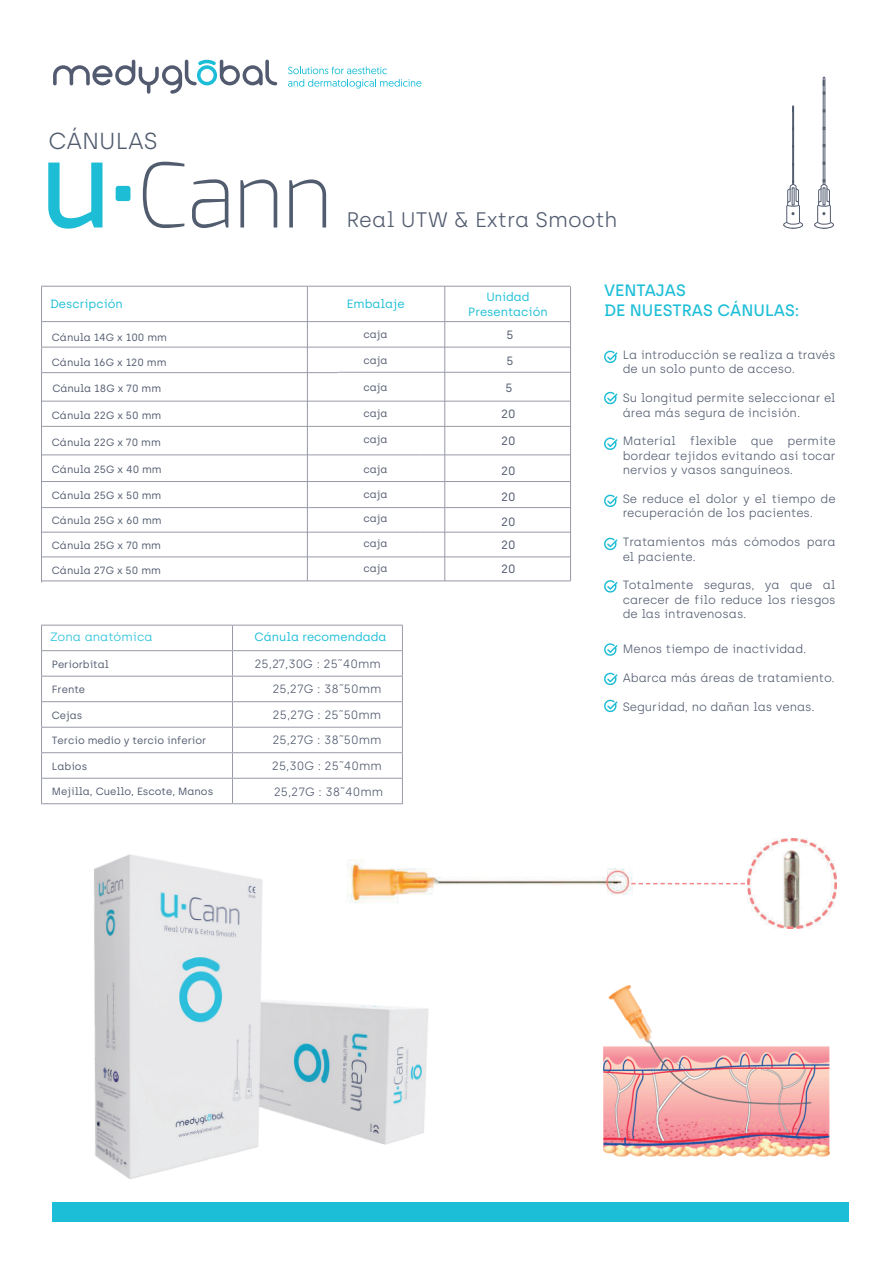
<style>
.page{position:relative;width:893px;height:1263px;background:#fff}
.page>*{position:absolute;margin:0;border:0;box-sizing:border-box;transform-origin:0 0}
.t1{font:300 23.1px "Archia";color:#525c6f}
.t2{font:300 21px "Archia";color:#525c6f}
.t3{font:500 16.5px/19.8px "Archia";color:#1cbed7}
.t4{font:300 12px/14.4px "Archia";color:#515a6e}
.t5{font:12px/14.4px "Archia";color:#1cbed7;text-align:center}
.t6{font:12px/23.2px "Archia";color:#515a6e}
.t7{font:300 12px "Archia";color:#1cbed7}
.t8{font:10.5px "Archia";color:#515a6e}
</style>
<div class="page">
<svg style="left:53px;top:59px;width:224px;height:35px"></svg>
<svg style="left:288px;top:67px;width:133px;height:22px"></svg>
<hr style="left:41px;top:286px;width:529px;height:1px;background:#989aa6">
<hr style="left:41px;top:287px;width:1px;height:34px;background:#989aa6">
<hr style="left:307px;top:287px;width:1px;height:294px;background:#989aa6">
<hr style="left:444px;top:286px;width:1px;height:295px;background:#989aa6">
<hr style="left:570px;top:287px;width:1px;height:34px;background:#989aa6">
<hr style="left:41px;top:321px;width:529px;height:1px;background:#989aa6">
<hr style="left:41px;top:347px;width:297px;height:1px;background:#989aa6">
<svg style="left:41px;top:322px;width:1px;height:50px"></svg>
<hr style="left:338px;top:347px;width:82px;height:1px;background:#989aa6">
<hr style="left:420px;top:347px;width:70px;height:1px;background:#989aa6">
<hr style="left:490px;top:347px;width:80px;height:1px;background:#989aa6">
<hr style="left:41px;top:372px;width:297px;height:1px;background:#989aa6">
<hr style="left:41px;top:373px;width:1px;height:209px;background:#989aa6">
<hr style="left:41px;top:401px;width:529px;height:1px;background:#989aa6">
<hr style="left:42px;top:426px;width:528px;height:1px;background:#989aa6">
<hr style="left:41px;top:454px;width:379px;height:1px;background:#989aa6">
<hr style="left:420px;top:454px;width:70px;height:1px;background:#989aa6">
<hr style="left:490px;top:454px;width:80px;height:1px;background:#989aa6">
<hr style="left:42px;top:532px;width:378px;height:1px;background:#989aa6">
<hr style="left:420px;top:532px;width:150px;height:1px;background:#989aa6">
<hr style="left:42px;top:556px;width:528px;height:1px;background:#989aa6">
<hr style="left:42px;top:580px;width:528px;height:1px;background:#989aa6">
<hr style="left:41px;top:625px;width:191px;height:1px;background:#989aa6">
<hr style="left:232px;top:625px;width:171px;height:1px;background:#989aa6">
<hr style="left:41px;top:650px;width:191px;height:1px;background:#989aa6">
<hr style="left:232px;top:650px;width:171px;height:1px;background:#989aa6">
<hr style="left:41px;top:676px;width:191px;height:1px;background:#989aa6">
<hr style="left:232px;top:676px;width:171px;height:1px;background:#989aa6">
<hr style="left:41px;top:701px;width:191px;height:1px;background:#989aa6">
<hr style="left:232px;top:701px;width:171px;height:1px;background:#989aa6">
<hr style="left:41px;top:727px;width:191px;height:1px;background:#989aa6">
<hr style="left:232px;top:727px;width:171px;height:1px;background:#989aa6">
<hr style="left:41px;top:752px;width:191px;height:1px;background:#989aa6">
<hr style="left:232px;top:752px;width:171px;height:1px;background:#989aa6">
<hr style="left:41px;top:778px;width:191px;height:1px;background:#989aa6">
<svg style="left:41px;top:625px;width:1px;height:178px"></svg>
<hr style="left:232px;top:778px;width:171px;height:1px;background:#989aa6">
<svg style="left:232px;top:625px;width:1px;height:178px"></svg>
<svg style="left:402px;top:625px;width:1px;height:178px"></svg>
<hr style="left:41px;top:803px;width:191px;height:1px;background:#989aa6">
<hr style="left:232px;top:803px;width:171px;height:1px;background:#989aa6">
<img style="left:603px;top:986px;width:226px;height:171px">
<img style="left:445px;top:868px;width:188px;height:27px">
<img style="left:747px;top:838px;width:89px;height:91px">
<svg style="left:631px;top:883px;width:114px;height:1px"></svg>
<div style="left:52px;top:1203px;width:797px;height:19px;background:#1cbed7"></div>
<hr style="left:41px;top:481px;width:529px;height:1px;background:#989aa6">
<hr style="left:41px;top:507px;width:529px;height:1px;background:#989aa6">
<hr style="left:339px;top:372px;width:231px;height:1px;background:#989aa6">
<svg style="left:48px;top:163px;width:54px;height:66px"></svg>
<svg style="left:116px;top:186px;width:14px;height:15px"></svg>
<svg style="left:143px;top:162px;width:41px;height:66px"></svg>
<svg style="left:192px;top:179px;width:36px;height:49px"></svg>
<svg style="left:240px;top:179px;width:37px;height:48px"></svg>
<svg style="left:289px;top:179px;width:37px;height:48px"></svg>
<hr style="left:570px;top:321px;width:1px;height:260px;background:#989aa6">
<svg style="left:783px;top:105px;width:20px;height:124px"></svg>
<svg style="left:814px;top:76px;width:20px;height:153px"></svg>
<svg style="left:604px;top:350px;width:13px;height:13px"></svg>
<svg style="left:604px;top:392px;width:13px;height:12px"></svg>
<svg style="left:604px;top:437px;width:13px;height:13px"></svg>
<svg style="left:604px;top:494px;width:13px;height:13px"></svg>
<svg style="left:604px;top:537px;width:13px;height:13px"></svg>
<svg style="left:604px;top:580px;width:13px;height:13px"></svg>
<svg style="left:604px;top:643px;width:13px;height:13px"></svg>
<svg style="left:604px;top:672px;width:13px;height:13px"></svg>
<svg style="left:604px;top:699px;width:13px;height:13px"></svg>
<img style="left:72px;top:854px;width:373px;height:349px">
<h1 class="t1" style="left:49px;top:127px;width:111px">CÁNULAS</h1>
<h2 class="t2" style="left:346px;top:207px;width:273px">Real UTW &amp; Extra Smooth</h2>
<p class="t5" style="left:50px;top:297px;width:74px">Descripción</p>
<p class="t5" style="left:347px;top:297px;width:59px">Embalaje</p>
<p class="t5" style="left:468px;top:290px;width:81px">Unidad<br>Presentación</p>
<p class="t6" style="left:506px;top:323px;width:9px">5</p>
<p class="t8" style="left:363px;top:328px;width:26px">caja</p>
<p class="t8" style="left:52px;top:331px;width:117px">Cánula 14G x 100 mm</p>
<p class="t8" style="left:52px;top:356px;width:116px">Cánula 16G x 120 mm</p>
<p class="t8" style="left:52px;top:382px;width:110px">Cánula 18G x 70 mm</p>
<p class="t8" style="left:52px;top:409px;width:111px">Cánula 22G x 50 mm</p>
<p class="t8" style="left:52px;top:436px;width:111px">Cánula 22G x 70 mm</p>
<p class="t8" style="left:52px;top:463px;width:111px">Cánula 25G x 40 mm</p>
<p class="t8" style="left:52px;top:489px;width:111px">Cánula 25G x 50 mm</p>
<p class="t8" style="left:52px;top:514px;width:111px">Cánula 25G x 60 mm</p>
<p class="t8" style="left:52px;top:539px;width:111px">Cánula 25G x 70 mm</p>
<p class="t8" style="left:52px;top:564px;width:111px">Cánula 27G x 50 mm</p>
<p class="t6" style="left:506px;top:349px;width:9px">5</p>
<p class="t6" style="left:506px;top:376px;width:9px">5</p>
<p class="t8" style="left:363px;top:354px;width:26px">caja</p>
<p class="t8" style="left:363px;top:381px;width:26px">caja</p>
<p class="t8" style="left:363px;top:407px;width:26px">caja</p>
<p class="t6" style="left:501px;top:402px;width:16px">20</p>
<p class="t8" style="left:363px;top:433px;width:26px">caja</p>
<p class="t8" style="left:363px;top:463px;width:26px">caja</p>
<p class="t6" style="left:501px;top:429px;width:16px">20</p>
<p class="t6" style="left:501px;top:458px;width:16px;line-height:26.1px">20<br>20</p>
<p class="t6" style="left:501px;top:510px;width:16px;text-align:justify">20<br>20<br>20</p>
<p class="t8" style="left:363px;top:488px;width:26px">caja</p>
<p class="t8" style="left:363px;top:512px;width:26px">caja</p>
<p class="t8" style="left:363px;top:537px;width:26px">caja</p>
<p class="t8" style="left:363px;top:562px;width:26px">caja</p>
<p class="t7" style="left:50px;top:630px;width:104px">Zona anatómica</p>
<p class="t5" style="left:254px;top:630px;width:133px">Cánula recomendada</p>
<p class="t4" style="left:272px;top:651px;width:113px;line-height:25.5px;text-indent:-17px">25,27,30G : 25˜40mm<br>25,27G : 38˜50mm<br>25,27G : 25˜50mm<br>25,27G : 38˜50mm<br>25,30G : 25˜40mm<br>25,27G : 38˜40mm</p>
<p class="t8" style="left:52px;top:658px;width:59px">Periorbital</p>
<p class="t8" style="left:52px;top:683px;width:35px">Frente</p>
<p class="t8" style="left:52px;top:709px;width:32px">Cejas</p>
<p class="t8" style="left:52px;top:734px;width:156px">Tercio medio y tercio inferior</p>
<p class="t8" style="left:52px;top:760px;width:37px">Labios</p>
<p class="t8" style="left:52px;top:785px;width:163px">Mejilla, Cuello, Escote, Manos</p>
<h3 class="t3" style="left:604px;top:280px;width:197px">VENTAJAS<br>DE NUESTRAS CÁNULAS:</h3>
<p class="t4" style="left:623px;top:347px;width:214px">La introducción se realiza a través de un solo punto de acceso.</p>
<p class="t4" style="left:623px;top:391px;width:215px">Su longitud permite seleccionar el área más segura de incisión.</p>
<p class="t4" style="left:623px;top:434px;width:215px;text-align:justify">Material flexible que permite bordear tejidos evitando así tocar nervios y vasos sanguíneos.</p>
<p class="t4" style="left:623px;top:491px;width:214px">Se reduce el dolor y el tiempo de recuperación de los pacientes.</p>
<p class="t4" style="left:623px;top:535px;width:214px">Tratamientos más cómodos para el paciente.</p>
<p class="t4" style="left:623px;top:578px;width:215px;text-align:justify">Totalmente seguras, ya que al carecer de filo reduce los riesgos de las intravenosas.</p>
<p class="t4" style="left:623px;top:642px;width:185px">Menos tiempo de inactividad.</p>
<p class="t4" style="left:623px;top:671px;width:214px">Abarca más áreas de tratamiento.</p>
<p class="t4" style="left:623px;top:699px;width:194px">Seguridad, no dañan las venas.</p>
</div>
